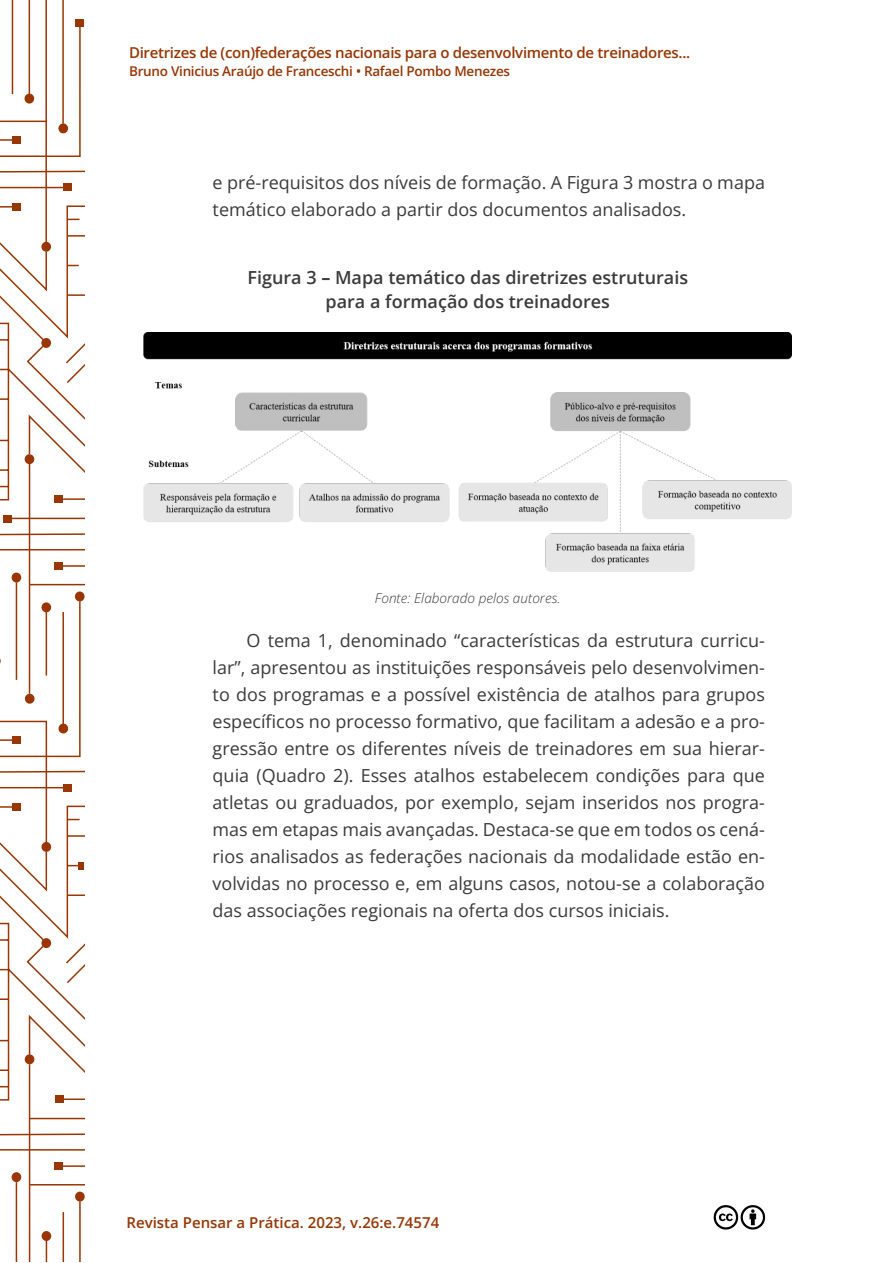
<style>
.page{position:relative;width:893px;height:1263px;background:#fff}
.page>*{position:absolute;margin:0;border:0;box-sizing:border-box;transform-origin:0 0}
.t1{font:18px/27px "Open Sans";color:#3c3b3b}
.t2{font:600 18px/24px "Open Sans";color:#3c3b3b;text-align:center}
.t3{font:600 15px "Open Sans";letter-spacing:-.02em;color:#983503}
.t4{font:600 15px "Open Sans";color:#983503}
.t5{font:600 13.5px "Open Sans";letter-spacing:-.02em;color:#983503}
.t6{font:italic 300 13.5px "Open Sans";color:#3c3b3b}
.s1{font-weight:700}
</style>
<div class="page">
<hr style="left:12px;top:0;width:1px;height:94px;background:#993603">
<hr style="left:29px;top:0;width:1px;height:94px;background:#993603">
<hr style="left:45px;top:0;width:2px;height:242px;background:#993603">
<hr style="left:62px;top:0;width:2px;height:124px;background:#993603">
<svg style="left:11px;top:25px;width:73px;height:95px"></svg>
<div style="left:76px;top:19px;width:8px;height:7px;background:#993603"></div>
<svg style="left:0;top:120px;width:84px;height:202px"></svg>
<svg style="left:0;top:881px;width:84px;height:380px"></svg>
<div style="left:42px;top:1231px;width:9px;height:10px;background:#993603;border-radius:50%"></div>
<svg style="left:0;top:922px;width:84px;height:314px"></svg>
<svg style="left:0;top:322px;width:84px;height:559px"></svg>
<svg style="left:713px;top:1205px;width:53px;height:25px"></svg>
<img style="left:144px;top:333px;width:648px;height:238px">
<p class="t3" style="left:129px;top:43px;width:563px">Diretrizes de (con)federações nacionais para o desenvolvimento de treinadores...</p>
<p class="t5" style="left:129px;top:62px;width:383px">Bruno Vinicius Araújo de Franceschi • Rafael Pombo Menezes</p>
<p class="t1" style="left:213px;top:169px;width:554px">e pré-requisitos dos níveis de formação. A Figura 3 mostra o mapa temático elaborado a partir dos documentos analisados.</p>
<p class="t2" style="left:247px;top:265px;width:442px">Figura 3 <span class="s1">–</span> Mapa temático das diretrizes estruturais para a formação dos treinadores</p>
<p class="t6" style="left:375px;top:589px;width:187px">Fonte: Elaborado pelos autores.</p>
<p class="t1" style="left:213px;top:626px;width:554px;text-align:justify;text-indent:34px">O tema 1, denominado “características da estrutura curricu&shy;lar”, apresentou as instituições responsáveis pelo desenvolvimen&shy;to dos programas e a possível existência de atalhos para grupos específicos no processo formativo, que facilitam a adesão e a pro&shy;gressão entre os diferentes níveis de treinadores em sua hierar&shy;quia (Quadro 2). Esses atalhos estabelecem condições para que atletas ou graduados, por exemplo, sejam inseridos nos progra&shy;mas em etapas mais avançadas. Destaca-se que em todos os cená&shy;rios analisados as federações nacionais da modalidade estão en&shy;volvidas no processo e, em alguns casos, notou-se a colaboração das associações regionais na oferta dos cursos iniciais.</p>
<p class="t4" style="left:127px;top:1212px;width:314px">Revista Pensar a Prática. 2023, v.26:e.74574</p>
</div>
